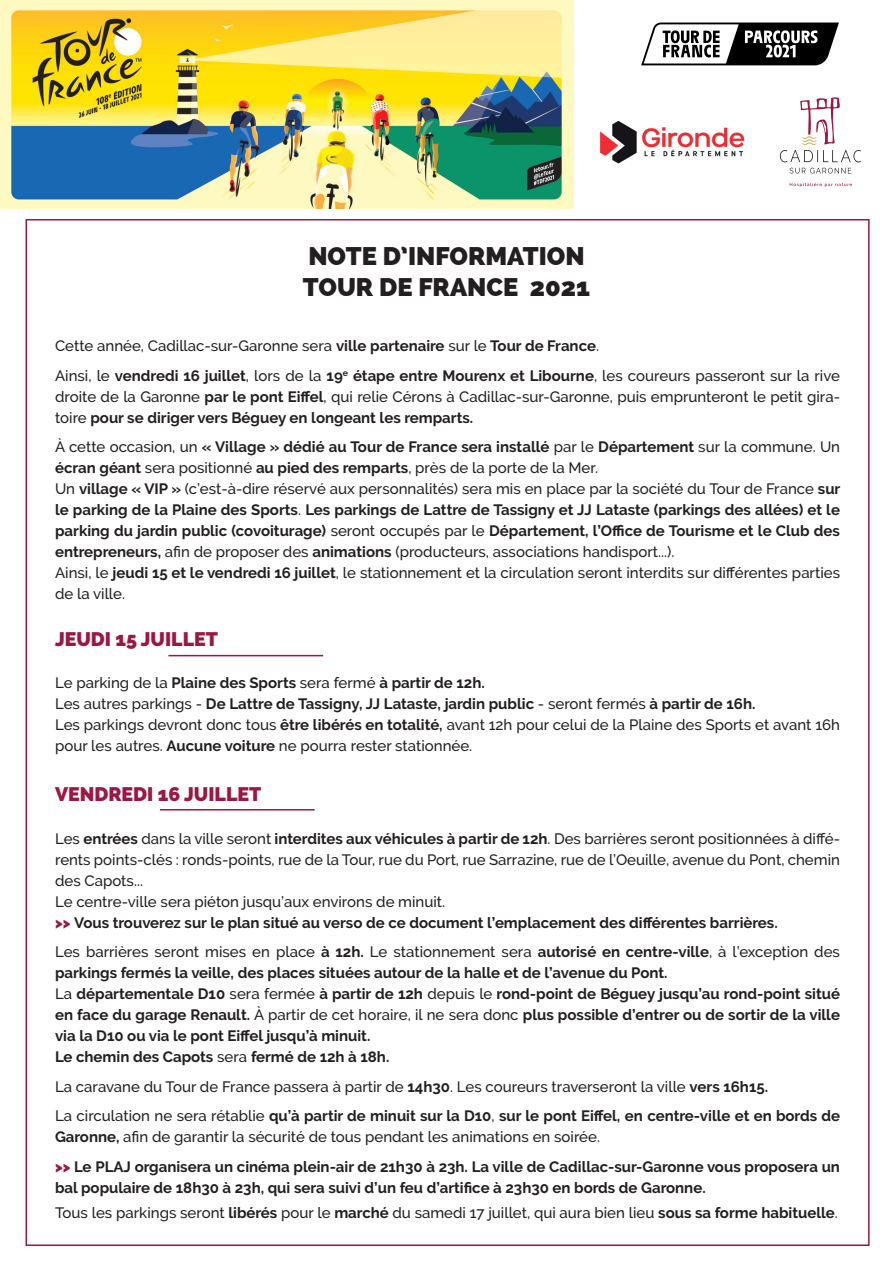
<style>
.page{position:relative;width:893px;height:1263px;background:#fff}
.page>*{position:absolute;margin:0;border:0;box-sizing:border-box;transform-origin:0 0}
.t1{font:800 25.5px/30.6px "Raleway";color:#231f20}
.t2{font:900 19.5px "Raleway";color:#9b1745}
.t3{font:500 15px/21px "Raleway";color:#231f20}
.t4{font:700 15px/21px "Raleway";color:#231f20}
.s1{font-weight:700}
.s2{font-weight:800;color:#9b1745}
.s3{font-weight:500}
</style>
<div class="page">
<img style="left:0;top:0;width:852px;height:208px">
<div style="left:709px;top:73px;width:184px;height:98px;background:#fff"></div>
<svg style="left:789px;top:168px;width:62px;height:5px"></svg>
<svg style="left:790px;top:183px;width:62px;height:4px"></svg>
<svg style="left:780px;top:97px;width:81px;height:65px"></svg>
<svg style="left:641px;top:23px;width:198px;height:42px"></svg>
<img style="left:593px;top:107px;width:158px;height:71px">
<hr style="left:168px;top:655px;width:155px;height:1px;background:#9b1745">
<hr style="left:160px;top:809px;width:155px;height:1px;background:#9b1745">
<h1 class="t1" style="left:303px;top:241px;width:289px">NOTE D’INFORMATION<br>TOUR DE FRANCE 2021</h1>
<p class="t3" style="left:55px;top:331px;width:786px;line-height:29.5px">Cette année, Cadillac-sur-Garonne sera <span class="s1">ville partenaire</span> sur le <span class="s1">Tour de France</span>.<br>Ainsi, le <span class="s1">vendredi 16 juillet</span>, lors de la <span class="s1">19</span><sup>e</sup> <span class="s1">étape entre Mourenx et Libourne</span>, les coureurs passeront sur la rive</p>
<p class="t3" style="left:55px;top:386px;width:786px">droite de la Garonne <span class="s1">par le pont Eiffel</span>, qui relie Cérons à Cadillac-sur-Garonne, puis emprunteront le petit gira&shy;toire <span class="s1">pour se diriger vers Béguey en longeant les remparts.</span></p>
<p class="t3" style="left:55px;top:436px;width:787px">À cette occasion, un <span class="s1">« Village » dédié au Tour de France sera installé</span> par le <span class="s1">Département</span> sur la commune. Un <span class="s1">écran géant</span> sera positionné <span class="s1">au pied des remparts</span>, près de la porte de la Mer.<br>Un <span class="s1">village « VIP »</span> (c’est-à-dire réservé aux personnalités) sera mis en place par la société du Tour de France <span class="s1">sur le parking de la Plaine des Sports</span>. <span class="s1">Les parkings de Lattre de Tassigny et JJ Lataste (parkings des allées) et le parking du jardin public (covoiturage)</span> seront occupés par le <span class="s1">Département, l’Office de Tourisme et le Club des entrepreneurs,</span> afin de proposer des <span class="s1">animations</span> (producteurs, associations handisport...).<br>Ainsi, le <span class="s1">jeudi 15 et le vendredi 16 juillet</span>, le stationnement et la circulation seront interdits sur différentes parties de la ville.</p>
<h2 class="t2" style="left:55px;top:627px;width:164px">JEUDI 15 JUILLET</h2>
<p class="t3" style="left:55px;top:672px;width:786px">Le parking de la <span class="s1">Plaine des Sports</span> sera fermé <span class="s1">à partir de 12h.<br></span>Les autres parkings - <span class="s1">De Lattre de Tassigny, JJ Lataste, jardin public</span> - seront fermés <span class="s1">à partir de 16h.<br></span>Les parkings devront donc tous <span class="s1">être libérés en totalité,</span> avant 12h pour celui de la Plaine des Sports et avant 16h pour les autres. <span class="s1">Aucune voiture</span> ne pourra rester stationnée.</p>
<h2 class="t2" style="left:55px;top:783px;width:208px">VENDREDI 16 JUILLET</h2>
<p class="t3" style="left:55px;top:828px;width:786px">Les <span class="s1">entrées</span> dans la ville seront <span class="s1">interdites aux véhicules à partir de 12h</span>. Des barrières seront positionnées à diffé&shy;rents points-clés : ronds-points, rue de la Tour, rue du Port, rue Sarrazine, rue de l’Oeuille, avenue du Pont, chemin des Capots...<br>Le centre-ville sera piéton jusqu’aux environs de minuit.<br><span class="s2">&gt;&gt;</span> <span class="s1">Vous trouverez sur le plan situé au verso de ce document l’emplacement des différentes barrières.</span></p>
<p class="t4" style="left:55px;top:941px;width:786px"><span class="s3">Les barrières seront mises en place</span> à 12h. <span class="s3">Le stationnement sera</span> autorisé en centre-ville<span class="s3">, à l’exception des </span>parkings fermés la veille, des places situées autour de la halle et de l’avenue du Pont.<br><span class="s3">La</span> départementale D10 <span class="s3">sera fermée</span> à partir de 12h <span class="s3">depuis le</span> rond-point de Béguey jusqu’au rond-point situé en face du garage Renault. <span class="s3">À partir de cet horaire, il ne sera donc</span> plus possible d’entrer ou de sortir de la ville via la D10 ou via le pont Eiffel jusqu’à minuit.<br>Le chemin des Capots <span class="s3">sera</span> fermé de 12h à 18h.</p>
<p class="t3" style="left:55px;top:1072px;width:786px;line-height:29.5px">La caravane du Tour de France passera à partir de <span class="s1">14h30</span>. Les coureurs traverseront la ville <span class="s1">vers 16h15.<br></span>La circulation ne sera rétablie <span class="s1">qu’à partir de minuit sur la D10</span>, <span class="s1">sur le pont Eiffel, en centre-ville et en bords de</span></p>
<p class="t4" style="left:55px;top:1122px;width:786px;line-height:29.5px">Garonne, <span class="s3">afin de garantir la sécurité de tous pendant les animations en soirée.<br></span><span class="s2">&gt;&gt;</span> Le PLAJ organisera un cinéma plein-air de 21h30 à 23h. La ville de Cadillac-sur-Garonne vous proposera un</p>
<p class="t4" style="left:55px;top:1175px;width:784px;line-height:25.2px">bal populaire de 18h30 à 23h, qui sera suivi d’un feu d’artifice à 23h30 en bords de Garonne.<br><span class="s3">Tous les parkings seront</span> libérés <span class="s3">pour le</span> marché <span class="s3">du samedi 17 juillet, qui aura bien lieu</span> sous sa forme habituelle<span class="s3">.</span></p>
</div>
